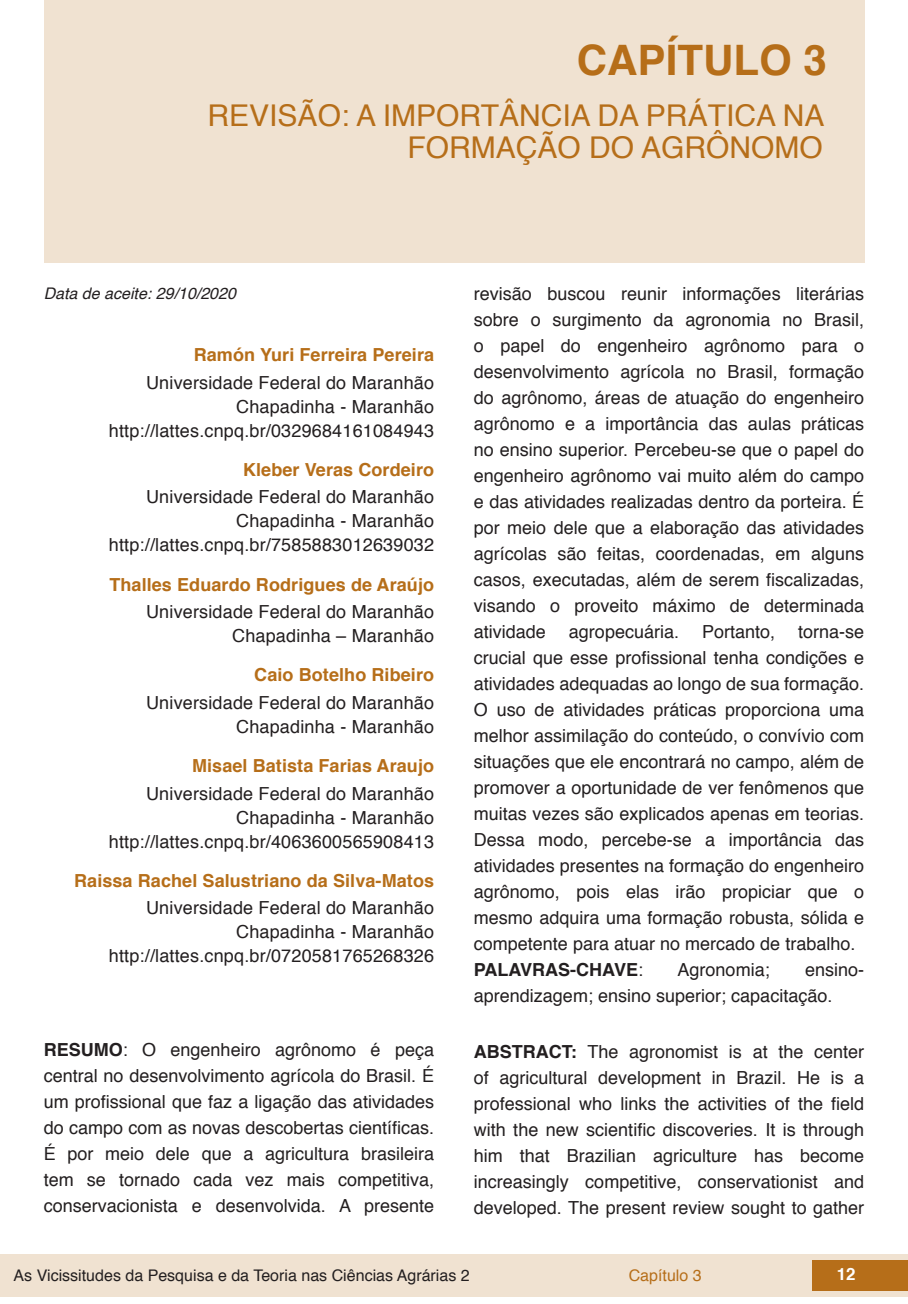
<style>
.page{position:relative;width:908px;height:1304px;background:#fff}
.page>*{position:absolute;margin:0;border:0;box-sizing:border-box;transform-origin:0 0}
.capítulos{font:700 42px "Helvetica";color:#b66e19}
.nome_artigos{font:30px/32px "Helvetica";color:#b66e19;text-align:right}
.Resumos_e_PC_TXT{font:18px/26px "Helvetica";color:#231f20;text-align:justify}
.info_autores{font:18px "Helvetica";letter-spacing:.01em;color:#231f20}
.nome_autores{font:700 18px "Helvetica";letter-spacing:.005em;color:#b66e19}
.Resumos_e_PC_TXT-2{font:700 18px "Helvetica";color:#231f20}
.t1{font:700 16.8px "Helvetica";color:#fff}
.t2{font:16px "Helvetica";color:#231f20}
.t3{font:italic 16px "Helvetica";color:#231f20}
.t4{font:16px "Helvetica";color:#b66e19}
.s1{font-weight:700}
.s2{font-weight:400}
</style>
<div class="page">
<div style="left:0;top:1254px;width:906px;height:43px;background:#f0e2d1"></div>
<div style="left:812px;top:1261px;width:95px;height:30px;background:#b66e19"></div>
<div style="left:44px;top:0;width:819px;height:263px;background:#f0e2d1"></div>
<p class="capítulos" style="left:576px;top:26px;width:251px">CAPÍTULO 3</p>
<p class="nome_artigos" style="left:207px;top:101px;width:618px">REVISÃO: A IMPORTÂNCIA DA PRÁTICA NA<br>FORMAÇÃO DO AGRÔNOMO</p>
<p class="t3" style="left:44px;top:280px;width:194px">Data de aceite: 29/10/2020</p>
<p class="nome_autores" style="left:194px;top:341px;width:242px">Ramón Yuri Ferreira Pereira</p>
<p class="info_autores" style="left:146px;top:369px;width:289px">Universidade Federal do Maranhão</p>
<p class="info_autores" style="left:236px;top:393px;width:199px">Chapadinha - Maranhão</p>
<p class="info_autores" style="left:109px;top:417px;width:326px">http://lattes.cnpq.br/0329684161084943</p>
<p class="nome_autores" style="left:243px;top:455px;width:192px">Kleber Veras Cordeiro</p>
<p class="info_autores" style="left:146px;top:483px;width:289px">Universidade Federal do Maranhão</p>
<p class="info_autores" style="left:236px;top:507px;width:199px">Chapadinha - Maranhão</p>
<p class="info_autores" style="left:109px;top:531px;width:326px">http://lattes.cnpq.br/7585883012639032</p>
<p class="nome_autores" style="left:109px;top:570px;width:326px">Thalles Eduardo Rodrigues de Araújo</p>
<p class="info_autores" style="left:146px;top:598px;width:289px">Universidade Federal do Maranhão</p>
<p class="info_autores" style="left:232px;top:622px;width:203px">Chapadinha – Maranhão</p>
<p class="nome_autores" style="left:254px;top:661px;width:181px">Caio Botelho Ribeiro</p>
<p class="info_autores" style="left:146px;top:689px;width:289px">Universidade Federal do Maranhão</p>
<p class="info_autores" style="left:236px;top:713px;width:199px">Chapadinha - Maranhão</p>
<p class="nome_autores" style="left:192px;top:751px;width:243px">Misael Batista Farias Araujo</p>
<p class="info_autores" style="left:146px;top:779px;width:289px">Universidade Federal do Maranhão</p>
<p class="info_autores" style="left:236px;top:803px;width:199px">Chapadinha - Maranhão</p>
<p class="info_autores" style="left:109px;top:827px;width:326px">http://lattes.cnpq.br/4063600565908413</p>
<p class="nome_autores" style="left:74px;top:866px;width:361px">Raissa Rachel Salustriano da Silva-Matos</p>
<p class="info_autores" style="left:146px;top:894px;width:289px">Universidade Federal do Maranhão</p>
<p class="info_autores" style="left:236px;top:918px;width:199px">Chapadinha - Maranhão</p>
<p class="info_autores" style="left:109px;top:942px;width:326px">http://lattes.cnpq.br/0720581765268326</p>
<p class="Resumos_e_PC_TXT" style="left:44px;top:1037px;width:392px"><span class="s1">RESUMO</span>: O engenheiro agrônomo é peça central no desenvolvimento agrícola do Brasil. É um profissional que faz a ligação das atividades do campo com as novas descobertas científicas.<br>É por meio dele que a agricultura brasileira tem se tornado cada vez mais competitiva, conservacionista e desenvolvida. A presente</p>
<p class="Resumos_e_PC_TXT" style="left:473px;top:281px;width:392px">revisão buscou reunir informações literárias sobre o surgimento da agronomia no Brasil, o papel do engenheiro agrônomo para o desenvolvimento agrícola no Brasil, formação do agrônomo, áreas de atuação do engenheiro agrônomo e a importância das aulas práticas no ensino superior. Percebeu-se que o papel do engenheiro agrônomo vai muito além do campo e das atividades realizadas dentro da porteira. É por meio dele que a elaboração das atividades agrícolas são feitas, coordenadas, em alguns casos, executadas, além de serem fiscalizadas, visando o proveito máximo de determinada atividade</p>
<p class="Resumos_e_PC_TXT" style="left:568px;top:619px;width:112px">agropecuária.</p>
<p class="Resumos_e_PC_TXT" style="left:701px;top:619px;width:75px">Portanto,</p>
<p class="Resumos_e_PC_TXT" style="left:473px;top:619px;width:392px;text-indent:324px">torna-se crucial que esse profissional tenha condições e atividades adequadas ao longo de sua formação.<br>O uso de atividades práticas proporciona uma melhor assimilação do conteúdo, o convívio com situações que ele encontrará no campo, além de promover a oportunidade de ver fenômenos que muitas vezes são explicados apenas em teorias.<br>Dessa modo, percebe-se a importância das atividades presentes na formação do engenheiro agrônomo, pois elas irão propiciar que o mesmo adquira uma formação robusta, sólida e competente para atuar no mercado de trabalho.</p>
<p class="Resumos_e_PC_TXT-2" style="left:473px;top:955px;width:171px">PALAVRAS-CHAVE<span class="s2">:</span></p>
<p class="Resumos_e_PC_TXT" style="left:677px;top:957px;width:94px">Agronomia;</p>
<p class="Resumos_e_PC_TXT" style="left:473px;top:957px;width:392px;text-indent:331px">ensino&shy;aprendizagem; ensino superior; capacitação.</p>
<p class="Resumos_e_PC_TXT" style="left:473px;top:1039px;width:392px"><span class="s1">ABSTRACT:</span> The agronomist is at the center of agricultural development in Brazil. He is a professional who links the activities of the field with the new scientific discoveries. It is through him that Brazilian agriculture has become increasingly competitive, conservationist and developed. The present review sought to gather</p>
<p class="t2" style="left:14px;top:1263px;width:457px">As Vicissitudes da Pesquisa e da Teoria nas Ciências Agrárias 2</p>
<p class="t4" style="left:628px;top:1263px;width:74px">Capítulo 3</p>
<p class="t1" style="left:836px;top:1261px;width:20px">12</p>
</div>
